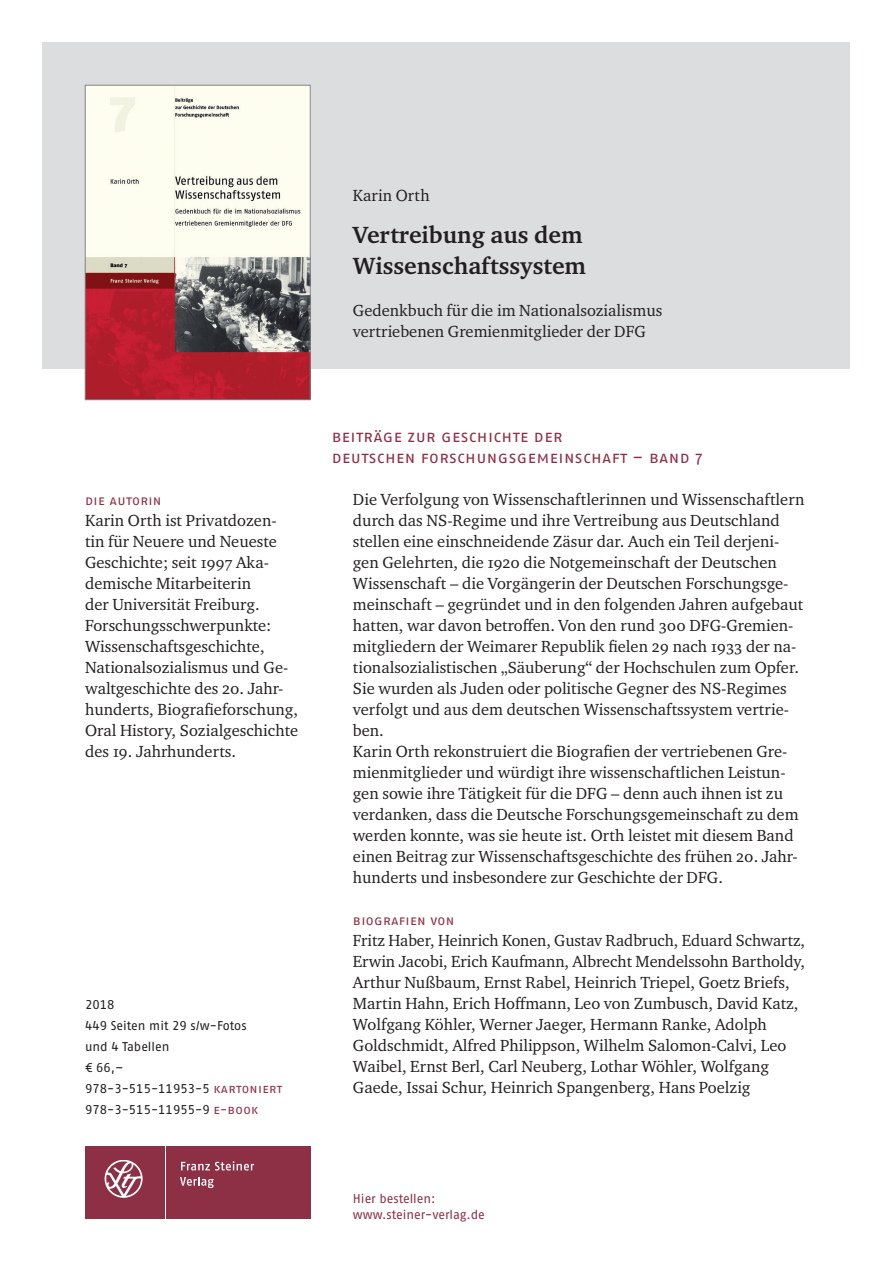
<style>
.page{position:relative;width:893px;height:1263px;background:#fff}
.page>*{position:absolute;margin:0;border:0;box-sizing:border-box;transform-origin:0 0}
.t1{font:700 24px/31.5px "Charter ITC Pro";color:#231f20}
.t2{font:16.5px/21px "Charter ITC Pro";color:#231f20}
.t3{font:16.5px/21px "Fago Pro";letter-spacing:.025em;color:#8d2f45}
.t4{font:13.5px "Fago Pro";letter-spacing:.025em;color:#8d2f45}
.t5{font:12.75px/21px "Fago Pro";color:#231f20}
.t6{font:12.75px/16.5px "Fago Pro";color:#8d2f45}
.s1{color:#8d2f45}
</style>
<div class="page">
<div style="left:43px;top:43px;width:807px;height:326px;background:#dcdddf"></div>
<div style="left:85px;top:1146px;width:79px;height:72px;background:#8d2f45"></div>
<div style="left:166px;top:1146px;width:144px;height:72px;background:#8d2f45"></div>
<svg style="left:181px;top:1161px;width:73px;height:9px"></svg>
<svg style="left:180px;top:1177px;width:34px;height:11px"></svg>
<svg style="left:105px;top:1160px;width:38px;height:38px"></svg>
<img style="left:87px;top:87px;width:221px;height:311px">
<div style="left:85px;top:85px;width:225px;height:315px;border:1px solid #808285"></div>
<p class="t4" style="left:85px;top:492px;width:78px">Die autorin</p>
<p class="t2" style="left:85px;top:510px;width:215px">Karin Orth ist Privatdozen&shy;tin für Neuere und Neueste<br>Geschichte; seit 1997 Aka&shy;demische Mitarbeiterin<br>der Universität Freiburg.<br>Forschungsschwerpunkte:<br>Wissenschaftsgeschichte,<br>Nationalsozialismus und Ge&shy;waltgeschichte des 20. Jahr&shy;hunderts, Biografieforschung,<br>Oral History, Sozialgeschichte des 19. Jahrhunderts.</p>
<p class="t5" style="left:85px;top:994px;width:199px">2018<br>449 Seiten mit 29 s/w-Fotos<br>und 4 Tabellen<br>€ 66,–<br>978-3-515-11953-5 <span class="s1">kartoniert<br></span>978-3-515-11955-9 <span class="s1">e-book</span></p>
<p class="t2" style="left:353px;top:184px;width:78px">Karin Orth</p>
<h1 class="t1" style="left:353px;top:219px;width:235px">Vertreibung aus dem<br>Wissenschaftssystem</h1>
<p class="t2" style="left:353px;top:300px;width:311px">Gedenkbuch für die im Nationalsozialismus vertriebenen Gremienmitglieder der DFG</p>
<p class="t3" style="left:332px;top:426px;width:372px">Beiträge zur G eschichte d er<br>Deutschen Forschungsgemeinschaft – Band 7</p>
<p class="t2" style="left:353px;top:489px;width:453px">Die Verfolgung von Wissenschaftlerinnen und Wissenschaftlern durch das NS-Regime und ihre Vertreibung aus Deutschland stellen eine einschneidende Zäsur dar. Auch ein Teil derjeni&shy;gen Gelehrten, die 1920 die Notgemeinschaft der Deutschen Wissenschaft – die Vorgängerin der Deutschen Forschungsge&shy;meinschaft – gegründet und in den folgenden Jahren aufgebaut hatten, war davon betroffen. Von den rund 300 DFG-Gremien&shy;mitgliedern der Weimarer Republik fielen 29 nach 1933 der na&shy;tionalsozialistischen „Säuberung“ der Hochschulen zum Opfer.<br>Sie wurden als Juden oder politische Gegner des NS-Regimes verfolgt und aus dem deutschen Wissenschaftssystem vertrie&shy;ben.<br>Karin Orth rekonstruiert die Biografien der vertriebenen Gre&shy;mienmitglieder und würdigt ihre wissenschaftlichen Leistun&shy;gen sowie ihre Tätigkeit für die DFG – denn auch ihnen ist zu verdanken, dass die Deutsche Forschungsgemeinschaft zu dem werden konnte, was sie heute ist. Orth leistet mit diesem Band einen Beitrag zur Wissenschaftsgeschichte des frühen 20. Jahr&shy;hunderts und insbesondere zur Geschichte der DFG.</p>
<p class="t4" style="left:353px;top:912px;width:103px">Biografien von</p>
<p class="t2" style="left:353px;top:930px;width:454px">Fritz Haber, Heinrich Konen, Gustav Radbruch, Eduard Schwartz, Erwin Jacobi, Erich Kaufmann, Albrecht Mendelssohn Bartholdy, Arthur Nußbaum, Ernst Rabel, Heinrich Triepel, Goetz Briefs, Martin Hahn, Erich Hoffmann, Leo von Zumbusch, David Katz, Wolfgang Köhler, Werner Jaeger, Hermann Ranke, Adolph Goldschmidt, Alfred Philippson, Wilhelm Salomon-Calvi, Leo Waibel, Ernst Berl, Carl Neuberg, Lothar Wöhler, Wolfgang Gaede, Issai Schur, Heinrich Spangenberg, Hans Poelzig</p>
<p class="t6" style="left:353px;top:1190px;width:134px">Hier bestellen: www.steiner-verlag.de</p>
</div>
